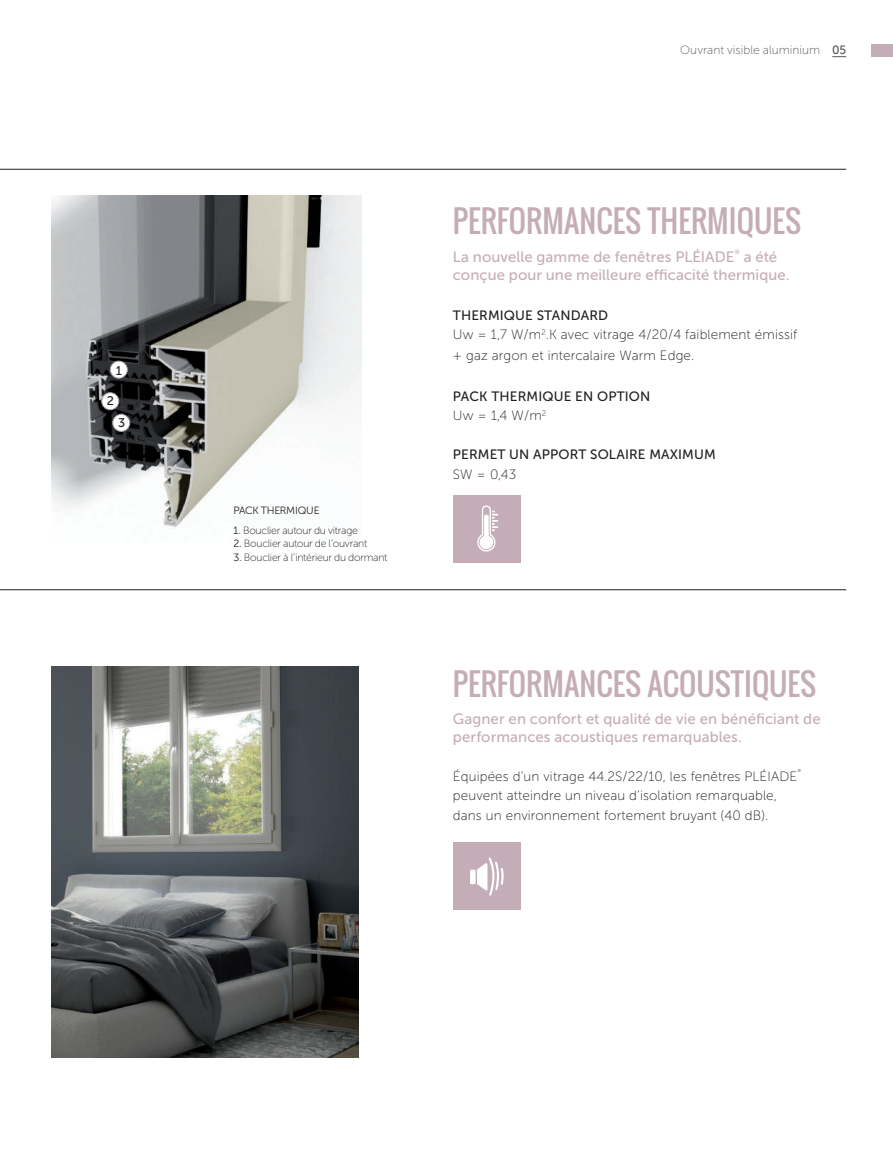
<style>
.page{position:relative;width:893px;height:1149px;background:#fff}
.page>*{position:absolute;margin:0;border:0;box-sizing:border-box;transform-origin:0 0}
.t1{font:30px "Oswald";color:#c5adb8}
.t2{font:15px/18px "Museo Sans 500";letter-spacing:.005em;color:#c5adb8}
.t3{font:13.5px/21px "Museo Sans 100";letter-spacing:.01em;color:#231f20}
.t4{font:13.5px "Museo Sans 500";letter-spacing:.01em;color:#231f20}
.t5{font:12.6px "Museo Sans 500";color:#231f20}
.t6{font:12px "Museo Sans 100";letter-spacing:.005em;color:#57585a}
.t7{font:12px "Museo Sans 500";color:#57585a}
.t8{font:10.5px "Museo Sans 100";letter-spacing:-.02em;color:#231f20}
.t9{font:10.5px "Museo Sans 300";letter-spacing:-.02em;color:#231f20}
.t10{font:6.15px "Museo Sans 500";color:#c5adb8}
.t11{font:4.35px "Museo Sans 100";color:#231f20}
.s1{font-family:"Museo Sans 300"}
</style>
<div class="page">
<div style="left:872px;top:45px;width:21px;height:12px;background:#c5adb8"></div>
<img style="left:51px;top:666px;width:308px;height:390px">
<svg style="left:832px;top:56px;width:14px;height:1px"></svg>
<hr style="left:0;top:169px;width:846px;height:1px;background:#231f20">
<img style="left:51px;top:195px;width:311px;height:333px">
<div style="left:110px;top:361px;width:17px;height:17px;background:#fff;border-radius:50%"></div>
<div style="left:110px;top:361px;width:18px;height:17px;border:1px solid #a8a9ad;border-radius:50%"></div>
<div style="left:102px;top:392px;width:17px;height:17px;background:#fff;border-radius:50%"></div>
<div style="left:101px;top:392px;width:18px;height:18px;border:1px solid #a8a9ad;border-radius:50%"></div>
<div style="left:113px;top:414px;width:17px;height:17px;background:#fff;border-radius:50%"></div>
<div style="left:112px;top:414px;width:18px;height:17px;border:1px solid #a8a9ad;border-radius:50%"></div>
<hr style="left:0;top:589px;width:846px;height:1px;background:#231f20">
<div style="left:453px;top:842px;width:67px;height:67px;background:#c5adb8"></div>
<div style="left:470px;top:869px;width:6px;height:14px;background:#fff"></div>
<svg style="left:477px;top:857px;width:27px;height:39px"></svg>
<div style="left:453px;top:494px;width:67px;height:68px;background:#c5adb8"></div>
<svg style="left:477px;top:505px;width:21px;height:47px"></svg>
<p class="t5" style="left:116px;top:363px;width:8px">1</p>
<p class="t5" style="left:107px;top:394px;width:9px">2</p>
<p class="t5" style="left:118px;top:416px;width:9px">3</p>
<p class="t9" style="left:233px;top:505px;width:88px">PACK THERMIQUE</p>
<p class="t8" style="left:233px;top:524px;width:126px"><span class="s1">1.</span> Bouclier autour du vitrage</p>
<p class="t8" style="left:233px;top:538px;width:135px"><span class="s1">2.</span> Bouclier autour de l’ouvrant</p>
<p class="t8" style="left:233px;top:551px;width:156px"><span class="s1">3.</span> Bouclier à l’intérieur du dormant</p>
<p class="t6" style="left:680px;top:43px;width:142px">Ouvrant visible aluminium</p>
<p class="t7" style="left:832px;top:43px;width:15px">05</p>
<h1 class="t1" style="left:453px;top:198px;width:350px">PERFORMANCES THERMIQUES</h1>
<p class="t2" style="left:453px;top:248px;width:283px">La nouvelle gamme de fenêtres PLÉIADE</p>
<p class="t10" style="left:735px;top:248px;width:7px">®</p>
<p class="t2" style="left:453px;top:248px;width:338px;text-indent:291px">a été conçue pour une meilleure efficacité thermique.</p>
<p class="t4" style="left:453px;top:307px;width:157px">THERMIQUE STANDARD</p>
<p class="t3" style="left:453px;top:324px;width:346px">Uw = 1,7 W/m<sup>2</sup>.K avec vitrage 4/20/4 faiblement émissif + gaz argon et intercalaire Warm Edge.</p>
<p class="t4" style="left:453px;top:388px;width:199px">PACK THERMIQUE EN OPTION</p>
<p class="t3" style="left:453px;top:405px;width:95px">Uw = 1,4 W/m<sup>2</sup></p>
<p class="t4" style="left:453px;top:447px;width:264px">PERMET UN APPORT SOLAIRE MAXIMUM</p>
<p class="t3" style="left:453px;top:463px;width:65px">SW = 0,43</p>
<h1 class="t1" style="left:453px;top:660px;width:365px">PERFORMANCES ACOUSTIQUES</h1>
<p class="t2" style="left:453px;top:710px;width:369px">Gagner en confort et qualité de vie en bénéficiant de performances acoustiques remarquables.</p>
<p class="t3" style="left:453px;top:765px;width:346px">Équipées d’un vitrage 44.2S/22/10, les fenêtres PLÉIADE</p>
<p class="t11" style="left:797px;top:768px;width:5px">®</p>
<p class="t3" style="left:453px;top:785px;width:326px;line-height:19.5px">peuvent atteindre un niveau d’isolation remarquable, dans un environnement fortement bruyant (40 dB).</p>
</div>
